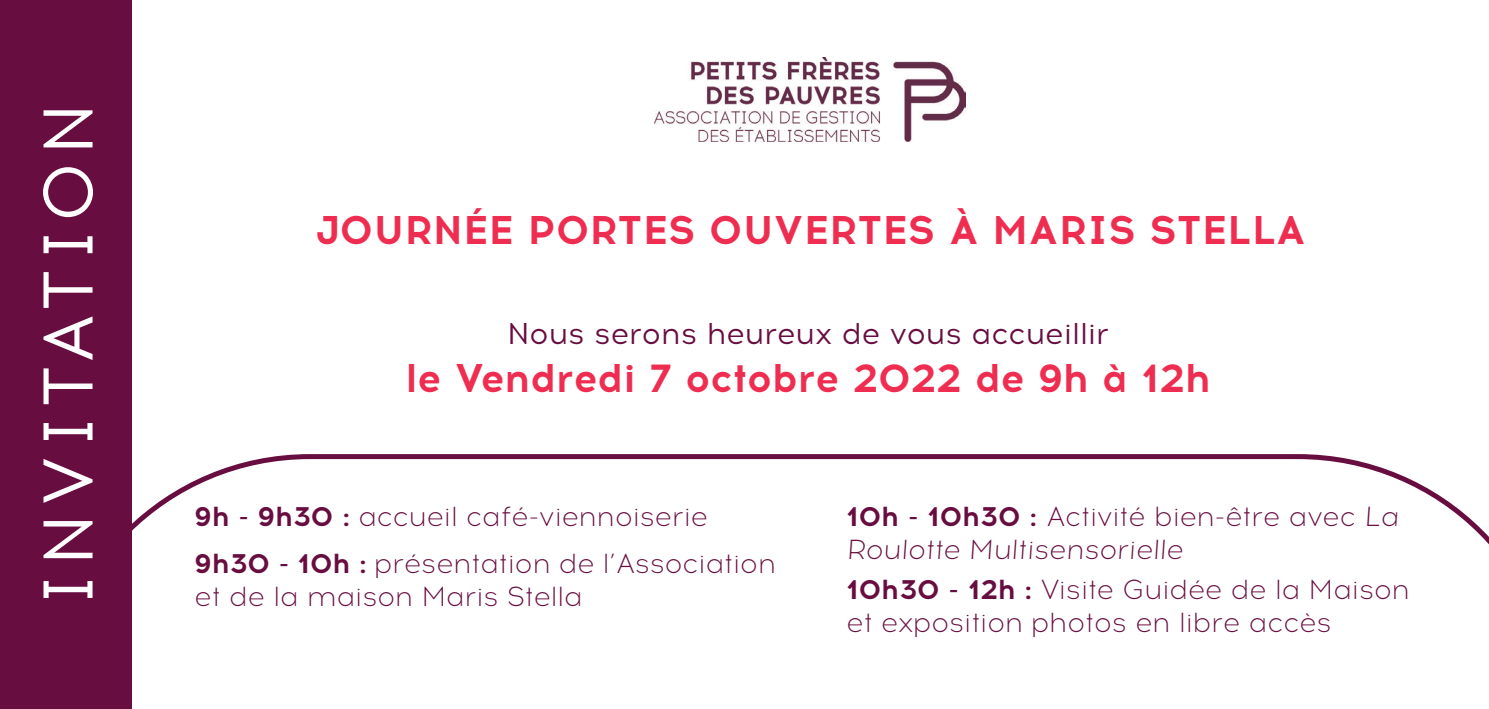
<style>
.page{position:relative;width:1489px;height:709px;background:#fff}
.page>*{position:absolute;margin:0;border:0;box-sizing:border-box;transform-origin:0 0}
.t1{font:70px "Acrom";letter-spacing:.11em;color:#fff}
.t2{font:700 40px "Acrom";letter-spacing:.01em;color:#ee2d50}
.t3{font:30px "Acrom";color:#680d3f}
.t4{font:300 27.5px/33px "Acrom";color:#680d3f}
.s1{font-weight:700}
</style>
<div class="page">
<svg style="left:131px;top:451px;width:1357px;height:258px"></svg>
<div style="left:0;top:0;width:131px;height:709px;background:#680d3f"></div>
<img style="left:655px;top:57px;width:310px;height:84px">
<p class="t1" style="left:23px;top:606px;width:504px;rotate:-90deg">INVITATION</p>
<p class="t2" style="left:315px;top:202px;width:992px">JOURNÉE PORTES OUVERTES À MARIS STELLA</p>
<p class="t3" style="left:507px;top:314px;width:603px">Nous serons heureux de vous accueillir</p>
<p class="t2" style="left:405px;top:349px;width:806px">le Vendredi 7 octobre 2022 de 9h à 12h</p>
<p class="t4" style="left:195px;top:501px;width:515px"><span class="s1">9h - 9h30 :</span> accueil café-viennoiserie</p>
<p class="t4" style="left:195px;top:548px;width:583px"><span class="s1">9h30 - 10h :</span> présentation de l’Association et de la maison Maris Stella</p>
<p class="t4" style="left:846px;top:501px;width:556px"><span class="s1">10h - 10h30 :</span> Activité bien-être avec La<br>Roulotte Multisensorielle</p>
<p class="t4" style="left:846px;top:574px;width:565px"><span class="s1">10h30 - 12h :</span> Visite Guidée de la Maison et exposition photos en libre accès</p>
</div>
